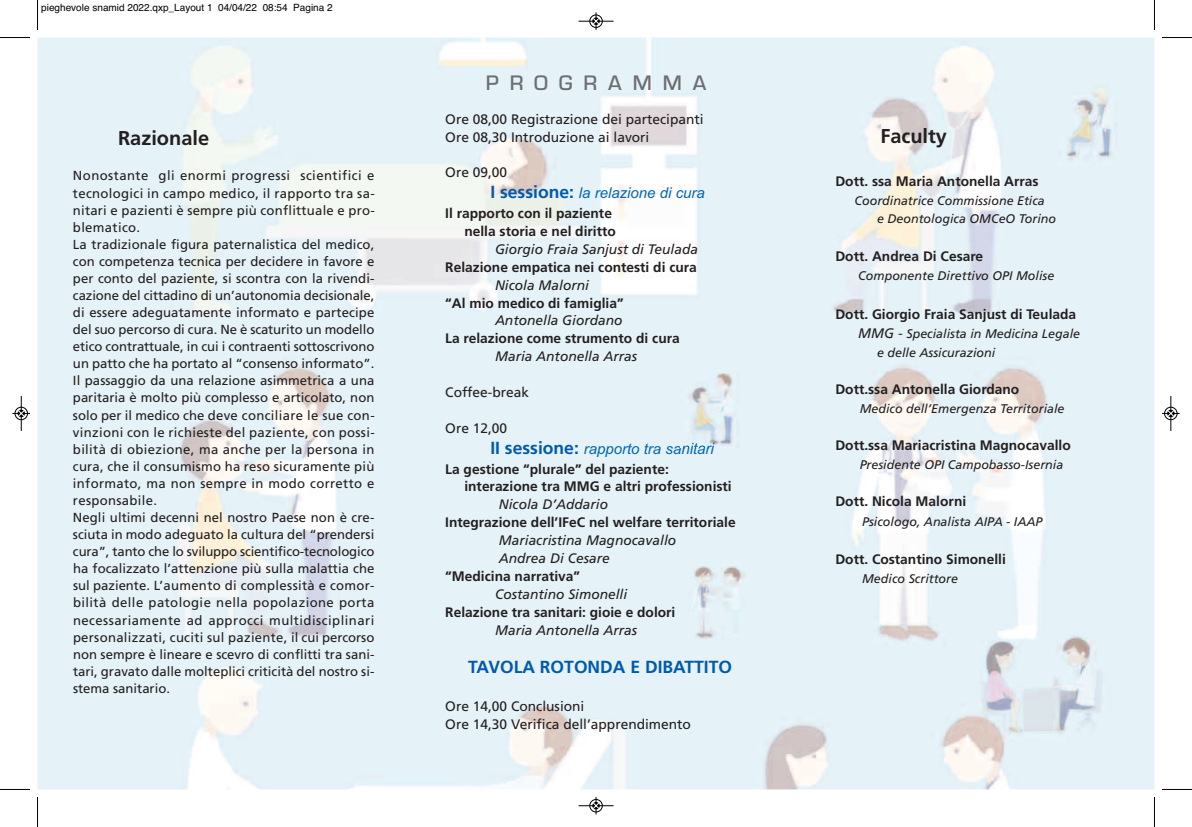
<style>
.page{position:relative;width:1192px;height:827px;background:#fff}
.page>*{position:absolute;margin:0;border:0;box-sizing:border-box;transform-origin:0 0}
.t1{font:500 21.75px "Eurostile T";letter-spacing:.5em;color:#6c6d70}
.t2{font:700 20px "Frutiger";color:#231f20}
.t3{font:700 17.5px "Frutiger";color:#015aaa}
.t4{font:italic 15px "Arial";color:#0166b3}
.t5{font:700 13.75px/17.9px "Frutiger";color:#231f20;text-align:right}
.t6{font:italic 13.75px/17.9px "Frutiger";color:#231f20}
.t7{font:13.75px/17.9px "Frutiger";color:#231f20}
.t8{font:13.12px/17.1px "Frutiger";letter-spacing:.005em;color:#231f20}
.t9{font:italic 12.5px/18.4px "Frutiger";color:#231f20}
.t10{font:10px "Helvetica";color:#000}
.s1{font-family:"Frutiger";font-weight:700;font-style:normal;font-size:17.5px;color:#015aaa}
.s2{font-size:13.75px}
</style>
<div class="page">
<img style="left:37px;top:38px;width:1117px;height:751px">
<img style="left:1058px;top:73px;width:60px;height:92px">
<img style="left:680px;top:373px;width:66px;height:74px">
<img style="left:680px;top:566px;width:66px;height:74px">
<img style="left:966px;top:631px;width:161px;height:110px">
<hr style="left:37px;top:0;width:1px;height:30px;background:#000">
<hr style="left:0;top:37px;width:30px;height:1px;background:#000">
<hr style="left:1153px;top:0;width:1px;height:30px;background:#000">
<hr style="left:1161px;top:37px;width:30px;height:1px;background:#000">
<hr style="left:37px;top:796px;width:1px;height:30px;background:#000">
<hr style="left:0;top:788px;width:30px;height:1px;background:#000">
<hr style="left:1153px;top:796px;width:1px;height:30px;background:#000">
<hr style="left:1161px;top:788px;width:30px;height:1px;background:#000">
<hr style="left:578px;top:21px;width:35px;height:1px;background:#000">
<div style="left:589px;top:15px;width:13px;height:13px;border:1px solid #000;border-radius:50%"></div>
<svg style="left:592px;top:12px;width:7px;height:18px"></svg>
<div style="left:589px;top:798px;width:13px;height:14px;border:1px solid #fff;border-radius:50%"></div>
<hr style="left:578px;top:805px;width:35px;height:1px;background:#000">
<div style="left:589px;top:799px;width:13px;height:12px;border:1px solid #000;border-radius:50%"></div>
<svg style="left:592px;top:797px;width:7px;height:17px"></svg>
<div style="left:15px;top:406px;width:13px;height:14px;border:1px solid #fff;border-radius:50%"></div>
<hr style="left:21px;top:396px;width:1px;height:35px;background:#000">
<div style="left:15px;top:407px;width:13px;height:12px;border:1px solid #000;border-radius:50%"></div>
<svg style="left:12px;top:410px;width:18px;height:6px"></svg>
<div style="left:1163px;top:406px;width:14px;height:14px;border:1px solid #fff;border-radius:50%"></div>
<hr style="left:1170px;top:396px;width:1px;height:35px;background:#000">
<div style="left:1164px;top:407px;width:12px;height:12px;border:1px solid #000;border-radius:50%"></div>
<svg style="left:1162px;top:410px;width:17px;height:6px"></svg>
<p class="t10" style="left:41px;top:2px;width:293px">pieghevole snamid 2022.qxp_Layout 1 04/04/22 08:54 Pagina 2</p>
<h2 class="t2" style="left:118px;top:130px;width:93px">Razionale</h2>
<p class="t8" style="left:73px;top:168px;width:303px">Nonostante gli enormi progressi scientifici e tecnologici in campo medico, il rapporto tra sa&shy;nitari e pazienti è sempre più conflittuale e pro&shy;blematico.<br>La tradizionale figura paternalistica del medico, con competenza tecnica per decidere in favore e per conto del paziente, si scontra con la rivendi&shy;cazione del cittadino di un’autonomia decisionale, di essere adeguatamente informato e partecipe del suo percorso di cura. Ne è scaturito un modello etico contrattuale, in cui i contraenti sottoscrivono un patto che ha portato al “consenso informato”.<br>Il passaggio da una relazione asimmetrica a una paritaria è molto più complesso e articolato, non solo per il medico che deve conciliare le sue con&shy;vinzioni con le richieste del paziente, con possi&shy;bilità di obiezione, ma anche per la persona in cura, che il consumismo ha reso sicuramente più informato, ma non sempre in modo corretto e responsabile.<br>Negli ultimi decenni nel nostro Paese non è cre&shy;sciuta in modo adeguato la cultura del “prendersi cura”, tanto che lo sviluppo scientifico-tecnologico ha focalizzato l’attenzione più sulla malattia che sul paziente. L’aumento di complessità e comor&shy;bilità delle patologie nella popolazione porta necessariamente ad approcci multidisciplinari personalizzati, cuciti sul paziente, il cui percorso non sempre è lineare e scevro di conflitti tra sani&shy;tari, gravato dalle molteplici criticità del nostro si&shy;stema sanitario.</p>
<h1 class="t1" style="left:485px;top:69px;width:222px">PROGRAMMA</h1>
<p class="t7" style="left:445px;top:111px;width:260px">Ore 08,00 Registrazione dei partecipanti<br>Ore 08,30 Introduzione ai lavori</p>
<p class="t7" style="left:445px;top:165px;width:63px">Ore 09,00</p>
<p class="t4" style="left:490px;top:184px;width:216px"><span class="s1">I sessione:</span> la relazione di cura</p>
<p class="t5" style="left:445px;top:205px;width:172px">Il rapporto con il paziente nella storia e nel diritto</p>
<p class="t6" style="left:495px;top:241px;width:205px">Giorgio Fraia Sanjust di Teulada</p>
<p class="t5" style="left:445px;top:259px;width:253px">Relazione empatica nei contesti di cura</p>
<p class="t6" style="left:495px;top:277px;width:95px">Nicola Malorni</p>
<p class="t5" style="left:445px;top:295px;width:180px">“Al mio medico di famiglia”</p>
<p class="t6" style="left:495px;top:313px;width:129px">Antonella Giordano</p>
<p class="t5" style="left:445px;top:330px;width:236px">La relazione come strumento di cura</p>
<p class="t6" style="left:495px;top:348px;width:144px">Maria Antonella Arras</p>
<p class="t7" style="left:445px;top:384px;width:85px">Coffee-break</p>
<p class="t7" style="left:445px;top:420px;width:63px">Ore 12,00</p>
<p class="t4" style="left:490px;top:439px;width:225px"><span class="s1">II sessione:</span> rapporto tra sanitari</p>
<p class="t5" style="left:464px;top:460px;width:269px;text-align:left;text-indent:-19px">La gestione “plurale” del paziente: interazione tra MMG e altri professionisti</p>
<p class="t6" style="left:498px;top:496px;width:111px">Nicola D’Addario</p>
<p class="t5" style="left:445px;top:514px;width:292px">Integrazione dell’IFeC nel welfare territoriale</p>
<p class="t6" style="left:498px;top:532px;width:179px">Mariacristina Magnocavallo<br>Andrea Di Cesare</p>
<p class="t5" style="left:445px;top:568px;width:136px">“Medicina narrativa”</p>
<p class="t6" style="left:495px;top:586px;width:134px">Costantino Simonelli</p>
<p class="t5" style="left:445px;top:603px;width:232px">Relazione tra sanitari: gioie e dolori</p>
<p class="t6" style="left:495px;top:621px;width:144px">Maria Antonella Arras</p>
<h3 class="t3" style="left:468px;top:659px;width:265px">TAVOLA ROTONDA E DIBATTITO</h3>
<p class="t7" style="left:445px;top:698px;width:247px">Ore 14,00 Conclusioni<br>Ore 14,30 Verifica dell’apprendimento</p>
<h2 class="t2" style="left:880px;top:128px;width:68px">Faculty</h2>
<p class="t5" style="left:835px;top:173px;width:205px">Dott. ssa Maria Antonella Arras</p>
<p class="t9" style="left:876px;top:192px;width:180px;text-indent:-23px">Coordinatrice Commissione Etica<br>e Deontologica OMCeO Torino</p>
<p class="t5" style="left:835px;top:248px;width:149px">Dott. Andrea Di Cesare</p>
<p class="t9" style="left:858px;top:268px;width:197px">Componente Direttivo OPI Molise</p>
<p class="t5" style="left:835px;top:306px;width:242px">Dott. Giorgio Fraia Sanjust di Teulada</p>
<p class="t9" style="left:876px;top:325px;width:205px;text-indent:-19px"><span class="s2">MMG -</span> Specialista in Medicina Legale e delle Assicurazioni</p>
<p class="t5" style="left:835px;top:381px;width:185px">Dott.ssa Antonella Giordano</p>
<p class="t9" style="left:859px;top:400px;width:206px">Medico dell’Emergenza Territoriale</p>
<p class="t5" style="left:835px;top:437px;width:237px">Dott.ssa Mariacristina Magnocavallo</p>
<p class="t9" style="left:859px;top:456px;width:205px">Presidente OPI Campobasso-Isernia</p>
<p class="t5" style="left:835px;top:493px;width:132px">Dott. Nicola Malorni</p>
<p class="t9" style="left:862px;top:513px;width:182px">Psicologo, Analista AIPA - IAAP</p>
<p class="t5" style="left:835px;top:551px;width:172px">Dott. Costantino Simonelli</p>
<p class="t9" style="left:862px;top:570px;width:97px">Medico Scrittore</p>
</div>
